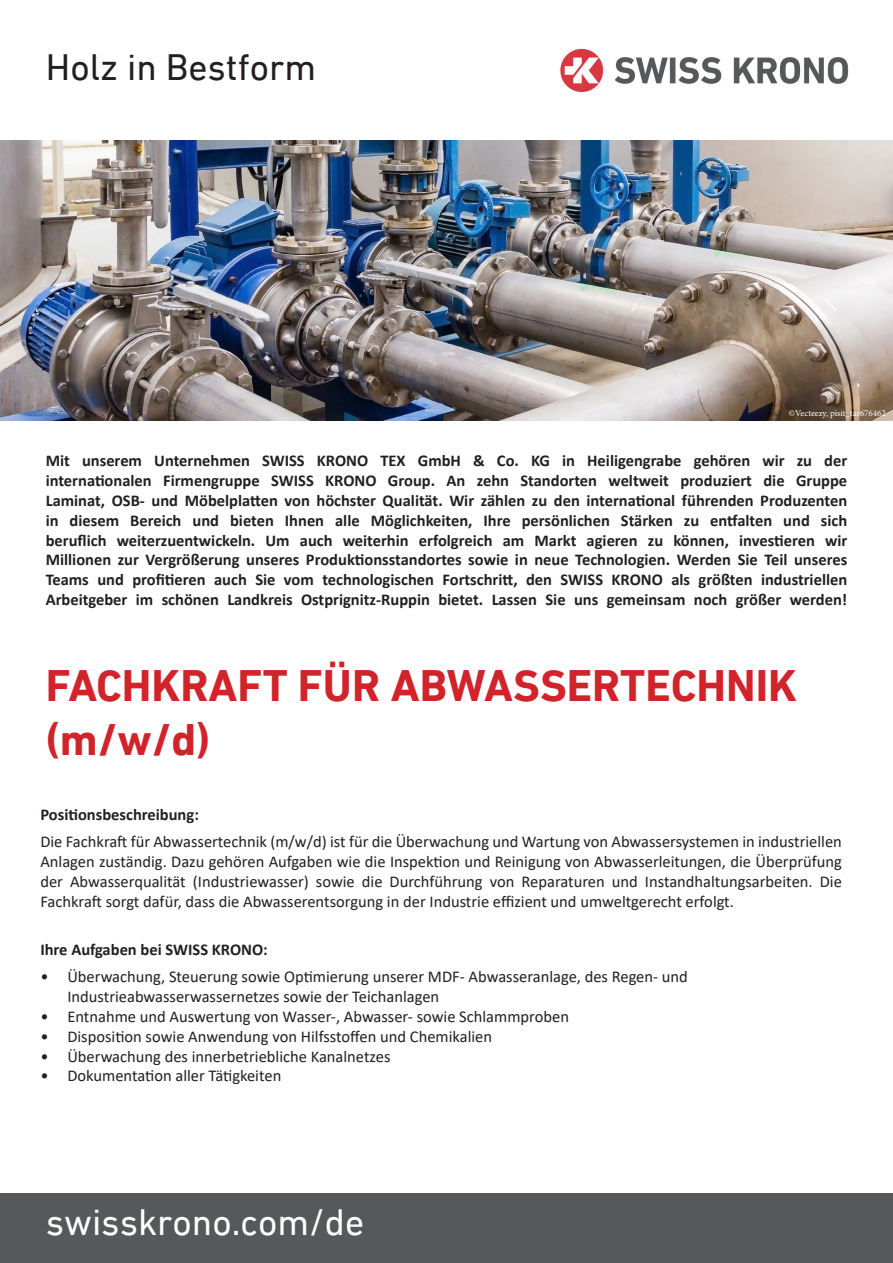
<style>
.page{position:relative;width:893px;height:1263px;background:#fff}
.page>*{position:absolute;margin:0;border:0;box-sizing:border-box;transform-origin:0 0}
.t1{font:700 45px/54px "DIN Next LT Pro";color:#d1232a}
.t2{font:37.5px "DIN Next LT Pro";color:#fff}
.t3{font:37.5px "DIN Next LT Pro";color:#231f20}
.t4{font:700 16.5px/19.8px "Calibri";color:#231f20;text-align:justify}
.t5{font:16.5px/19.8px "Calibri";color:#231f20;text-align:justify}
.t6{font:9px "Minion Pro";color:#fff}
</style>
<div class="page">
<img style="left:0;top:140px;width:893px;height:281px">
<div style="left:0;top:1193px;width:893px;height:70px;background:#57585a"></div>
<img style="left:560px;top:48px;width:289px;height:44px">
<p class="t3" style="left:46px;top:46px;width:272px">Holz in Bestform</p>
<p class="t6" style="left:789px;top:407px;width:99px">©Vecteezy, pisit_tar676462</p>
<p class="t4" style="left:46px;top:451px;width:803px">Mit unserem Unternehmen SWISS KRONO TEX GmbH &amp; Co. KG in Heiligengrabe gehören wir zu der internationalen Firmengruppe SWISS KRONO Group. An zehn Standorten weltweit produziert die Gruppe Laminat, OSB- und Möbelplatten von höchster Qualität. Wir zählen zu den international führenden Produzenten in diesem Bereich und bieten Ihnen alle Möglichkeiten, Ihre persönlichen Stärken zu entfalten und sich beruflich weiterzuentwickeln. Um auch weiterhin erfolgreich am Markt agieren zu können, investieren wir Millionen zur Vergrößerung unseres Produktionsstandortes sowie in neue Technologien. Werden Sie Teil unseres Teams und profitieren auch Sie vom technologischen Fortschritt, den SWISS KRONO als größten industriellen Arbeitgeber im schönen Landkreis Ostprignitz-Ruppin bietet. Lassen Sie uns gemeinsam noch größer werden!</p>
<p class="t1" style="left:46px;top:659px;width:753px">FACHKRAFT FÜR ABWASSERTECHNIK (m/w/d)</p>
<p class="t4" style="left:40px;top:805px;width:160px">Positionsbeschreibung:</p>
<p class="t5" style="left:40px;top:831px;width:803px">Die Fachkraft für Abwassertechnik (m/w/d) ist für die Überwachung und Wartung von Abwassersystemen in industriellen Anlagen zuständig. Dazu gehören Aufgaben wie die Inspektion und Reinigung von Abwasserleitungen, die Überprüfung der Abwasserqualität (Industriewasser) sowie die Durchführung von Reparaturen und Instandhaltungsarbeiten. Die Fachkraft sorgt dafür, dass die Abwasserentsorgung in der Industrie effizient und umweltgerecht erfolgt.</p>
<p class="t4" style="left:40px;top:940px;width:229px">Ihre Aufgaben bei SWISS KRONO:</p>
<p class="t5" style="left:67px;top:966px;width:622px;text-indent:-27px">• Überwachung, Steuerung sowie Optimierung unserer MDF- Abwasseranlage, des Regen- und<br>Industrieabwasserwassernetzes sowie der Teichanlagen</p>
<p class="t5" style="left:40px;top:1006px;width:530px">• Entnahme und Auswertung von Wasser-, Abwasser- sowie Schlammproben</p>
<p class="t5" style="left:40px;top:1026px;width:453px">• Disposition sowie Anwendung von Hilfsstoffen und Chemikalien</p>
<p class="t5" style="left:40px;top:1046px;width:352px">• Überwachung des innerbetriebliche Kanalnetzes</p>
<p class="t5" style="left:40px;top:1065px;width:242px">• Dokumentation aller Tätigkeiten</p>
<p class="t2" style="left:46px;top:1200px;width:320px">swisskrono.com/de</p>
</div>
